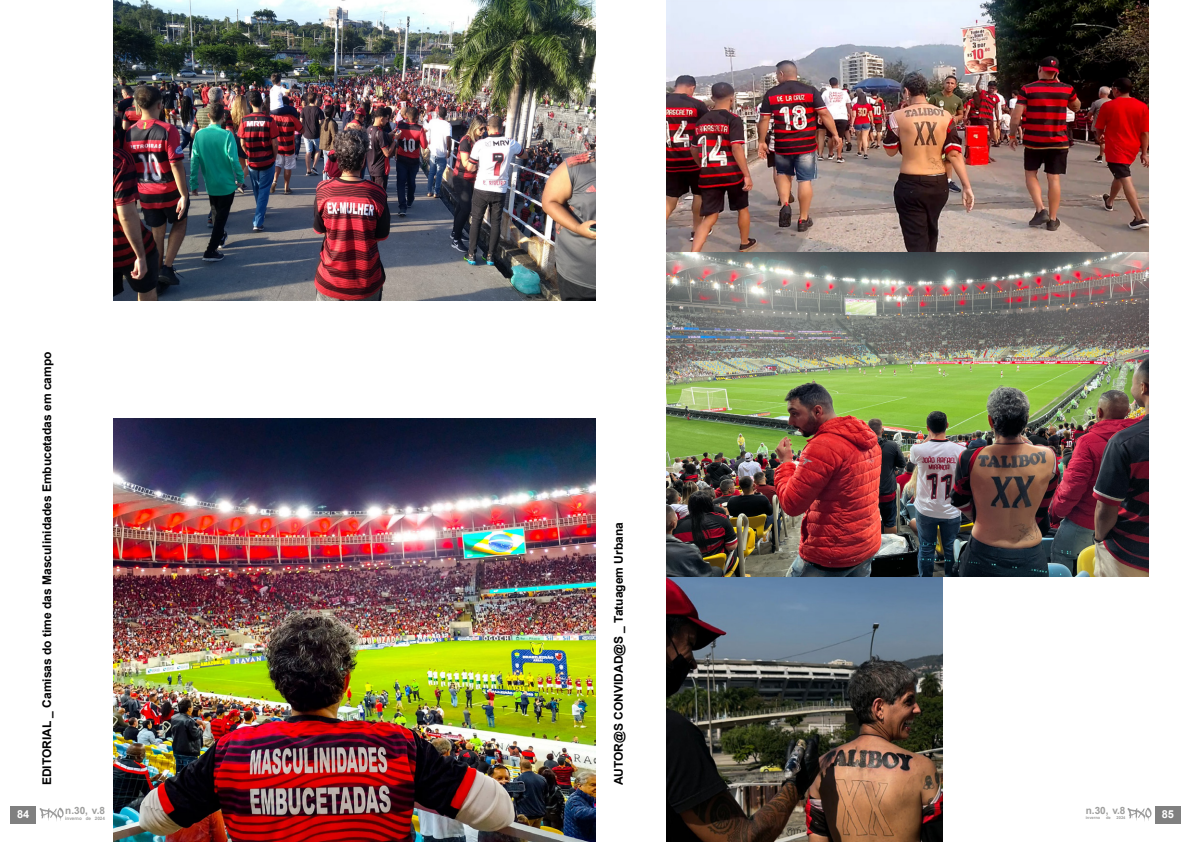
<style>
.page{position:relative;width:1191px;height:842px;background:#fff}
.page>*{position:absolute;margin:0;border:0;box-sizing:border-box;transform-origin:0 0}
.t1{font:700 12px "Arial";color:#000}
.t2{font:700 11px "Arial";color:#fff}
.t3{font:700 10px "Arial";color:#9d9d9c}
.t4{font:700 4.6px "Arial";color:#9d9d9c}
.t5{font:700 4px "Arial";color:#9d9d9c}
</style>
<div class="page">
<img style="left:113px;top:0;width:482px;height:300px">
<img style="left:113px;top:419px;width:482px;height:423px">
<img style="left:666px;top:0;width:482px;height:576px">
<img style="left:666px;top:562px;width:277px;height:280px">
<div style="left:11px;top:806px;width:25px;height:17px;background:#808080"></div>
<svg style="left:40px;top:808px;width:24px;height:13px"></svg>
<div style="left:1155px;top:806px;width:25px;height:17px;background:#808080"></div>
<svg style="left:1127px;top:808px;width:24px;height:13px"></svg>
<p class="t1" style="left:39px;top:785px;width:435px;rotate:-90deg">EDITORIAL _ Camisas do time das Masculinidades Embucetadas em campo</p>
<p class="t2" style="left:17px;top:807px;width:14px">84</p>
<p class="t3" style="left:65px;top:804px;width:41px">n.30, v.8</p>
<p class="t4" style="left:65px;top:815px;width:41px">inverno de 2024</p>
<p class="t1" style="left:610px;top:785px;width:264px;rotate:-90deg">AUTOR@S CONVIDAD@S _ Tatuagem Urbana</p>
<p class="t3" style="left:1085px;top:804px;width:41px">n.30, v.8</p>
<p class="t5" style="left:1085px;top:815px;width:16px">inverno</p>
<p class="t5" style="left:1106px;top:815px;width:6px">de</p>
<p class="t5" style="left:1116px;top:815px;width:10px">2024</p>
<p class="t2" style="left:1161px;top:807px;width:14px">85</p>
</div>
